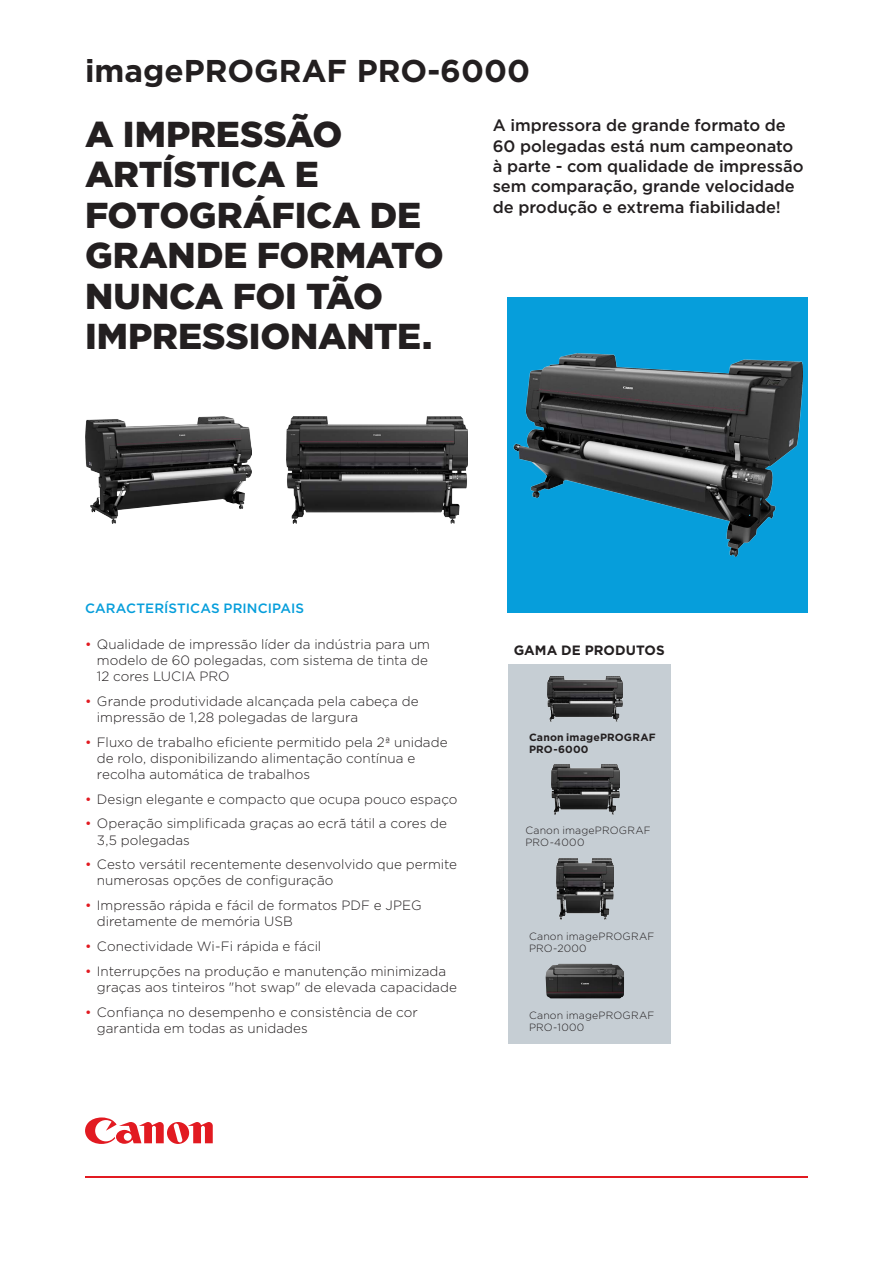
<style>
.page{position:relative;width:893px;height:1263px;background:#fff}
.page>*{position:absolute;margin:0;border:0;box-sizing:border-box;transform-origin:0 0}
.COVER_HEADER_LARGE{font:900 36px/40.5px "Gotham";letter-spacing:-.01em;color:#231f20}
.t1{font:700 31.5px "Gotham";color:#231f20}
.INTRO{font:500 16.5px/20.4px "Gotham";letter-spacing:-.005em;color:#231f20}
.t2{font:300 13.5px/16.2px "Gotham";color:#231f20}
.t3{font:500 13.5px "Gotham";letter-spacing:.005em;color:#069edb}
.SUBHEAD{font:700 13.5px "Gotham";letter-spacing:.005em;color:#231f20}
.BODY{font:300 10.5px/12px "Gotham";letter-spacing:.015em;color:#231f20}
.BODY-2{font:700 10.5px/12px "Gotham";letter-spacing:.015em;color:#231f20}
.s1{font-weight:400;color:#e21a21}
</style>
<div class="page">
<svg style="left:85px;top:1117px;width:128px;height:27px"></svg>
<hr style="left:85px;top:1176px;width:723px;height:2px;background:#e21a21">
<div style="left:508px;top:297px;width:300px;height:316px;background:#069edb"></div>
<img style="left:514px;top:354px;width:288px;height:202px">
<img style="left:287px;top:416px;width:181px;height:108px">
<img style="left:85px;top:416px;width:166px;height:108px">
<div style="left:508px;top:665px;width:163px;height:379px;background:#c6ced4"></div>
<img style="left:548px;top:677px;width:75px;height:44px">
<img style="left:551px;top:764px;width:68px;height:51px">
<img style="left:557px;top:858px;width:57px;height:62px">
<img style="left:546px;top:964px;width:78px;height:34px">
<p class="t1" style="left:85px;top:50px;width:447px">imagePROGRAF PRO-6000</p>
<p class="COVER_HEADER_LARGE" style="left:85px;top:113px;width:360px">A IMPRESSÃO<br>ARTÍSTICA E<br>FOTOGRÁFICA DE<br>GRANDE FORMATO<br>NUNCA FOI TÃO<br>IMPRESSIONANTE.</p>
<p class="INTRO" style="left:493px;top:115px;width:312px">A impressora de grande formato de 60 polegadas está num campeonato à parte - com qualidade de impressão sem comparação, grande velocidade de produção e extrema fiabilidade!</p>
<p class="t3" style="left:85px;top:599px;width:221px">CARACTERÍSTICAS PRINCIPAIS</p>
<p class="t2" style="left:97px;top:635px;width:335px;text-indent:-12px"><span class="s1">•</span> Qualidade de impressão líder da indústria para um modelo de 60 polegadas, com sistema de tinta de<br>12 cores LUCIA PRO</p>
<p class="t2" style="left:97px;top:692px;width:323px;text-indent:-12px"><span class="s1">•</span> Grande produtividade alcançada pela cabeça de impressão de 1,28 polegadas de largura</p>
<p class="t2" style="left:97px;top:733px;width:352px;text-indent:-12px"><span class="s1">•</span> Fluxo de trabalho eficiente permitido pela 2ª unidade de rolo, disponibilizando alimentação contínua e recolha automática de trabalhos</p>
<p class="t2" style="left:85px;top:790px;width:374px"><span class="s1">•</span> Design elegante e compacto que ocupa pouco espaço</p>
<p class="t2" style="left:97px;top:815px;width:352px;text-indent:-12px"><span class="s1">•</span> Operação simplificada graças ao ecrã tátil a cores de<br>3,5 polegadas</p>
<p class="t2" style="left:97px;top:856px;width:362px;text-indent:-12px"><span class="s1">•</span> Cesto versátil recentemente desenvolvido que permite numerosas opções de configuração</p>
<p class="t2" style="left:97px;top:897px;width:326px;text-indent:-12px"><span class="s1">•</span> Impressão rápida e fácil de formatos PDF e JPEG diretamente de memória USB</p>
<p class="t2" style="left:85px;top:938px;width:238px"><span class="s1">•</span> Conectividade Wi-Fi rápida e fácil</p>
<p class="t2" style="left:97px;top:962px;width:362px;text-indent:-12px"><span class="s1">•</span> Interrupções na produção e manutenção minimizada graças aos tinteiros "hot swap" de elevada capacidade</p>
<p class="t2" style="left:97px;top:1003px;width:322px;text-indent:-12px"><span class="s1">•</span> Confiança no desempenho e consistência de cor garantida em todas as unidades</p>
<p class="SUBHEAD" style="left:514px;top:641px;width:152px">GAMA DE PRODUTOS</p>
<p class="BODY-2" style="left:529px;top:731px;width:128px">Canon imagePROGRAF<br>PRO-6000</p>
<p class="BODY" style="left:525px;top:824px;width:127px">Canon imagePROGRAF<br>PRO-4000</p>
<p class="BODY" style="left:529px;top:929px;width:127px">Canon imagePROGRAF<br>PRO-2000</p>
<p class="BODY" style="left:529px;top:1009px;width:127px">Canon imagePROGRAF<br>PRO-1000</p>
</div>
